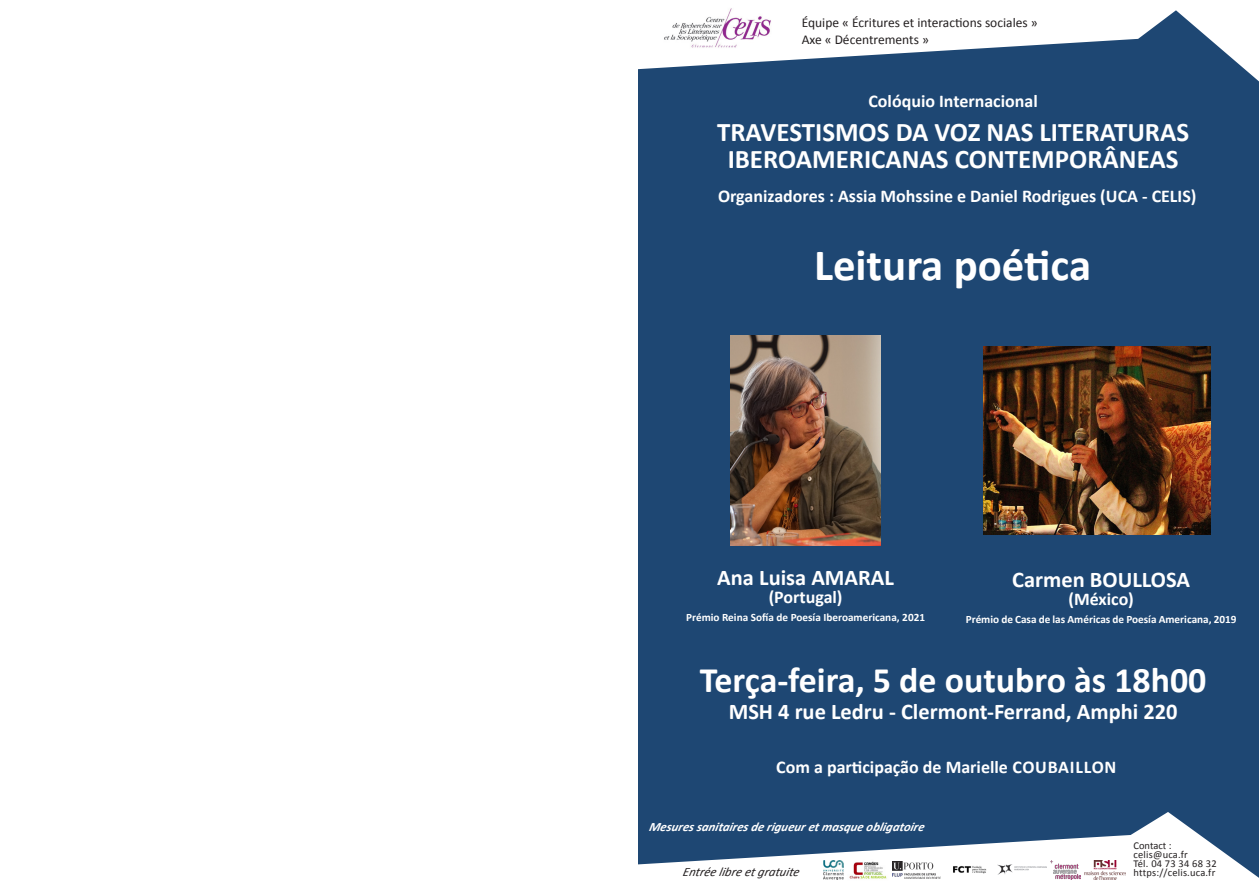
<style>
.page{position:relative;width:1259px;height:893px;background:#fff}
.page>*{position:absolute;margin:0;border:0;box-sizing:border-box;transform-origin:0 0}
.t1{font:700 44.85px "Calibri";color:#fff}
.t2{font:700 35.85px "Calibri";color:#fff}
.t3{font:700 27px/27px "Calibri";color:#fff;text-align:center}
.t4{font:700 22.5px "Calibri";color:#fff}
.t5{font:700 18px "Calibri";color:#fff}
.t6{font:13.5px/16.2px "Calibri";color:#231f20}
.t7{font:italic 700 12.75px "Calibri";color:#fff}
.t8{font:italic 12.75px "Calibri";color:#231f20}
.t9{font:700 11.25px "Calibri";color:#fff}
.t10{font:10.5px/9px "Calibri";letter-spacing:.02em;color:#231f20}
</style>
<div class="page">
<div style="left:638px;top:98px;width:621px;height:780px;background:#1e4773"></div>
<img style="left:823px;top:860px;width:20px;height:19px">
<svg style="left:638px;top:10px;width:621px;height:88px"></svg>
<div style="left:638px;top:80px;width:614px;height:23px;background:#1e4773"></div>
<div style="left:851px;top:94px;width:204px;height:22px;background:#1e4773"></div>
<img style="left:653px;top:8px;width:133px;height:49px">
<img style="left:1084px;top:860px;width:41px;height:20px">
<div style="left:647px;top:121px;width:612px;height:63px;background:#1e4773"></div>
<div style="left:638px;top:665px;width:621px;height:72px;background:#1e4773"></div>
<img style="left:847px;top:860px;width:41px;height:19px">
<img style="left:1050px;top:860px;width:30px;height:19px">
<img style="left:730px;top:336px;width:150px;height:209px">
<img style="left:945px;top:863px;width:48px;height:14px">
<img style="left:892px;top:861px;width:49px;height:17px">
<img style="left:998px;top:865px;width:48px;height:10px">
<img style="left:984px;top:347px;width:227px;height:187px">
<p class="t6" style="left:801px;top:15px;width:237px">Équipe « Écritures et interactions sociales »<br>Axe « Décentrements »</p>
<p class="t5" style="left:868px;top:90px;width:171px">Colóquio Internacional</p>
<p class="t3" style="left:717px;top:118px;width:474px">TRAVESTISMOS DA VOZ NAS LITERATURAS<br>IBEROAMERICANAS CONTEMPORÂNEAS</p>
<p class="t5" style="left:718px;top:184px;width:480px">Organizadores : Assia Mohssine e Daniel Rodrigues (UCA - CELIS)</p>
<p class="t1" style="left:814px;top:237px;width:279px">Leitura poética</p>
<p class="t4" style="left:717px;top:563px;width:178px">Ana Luisa AMARAL</p>
<p class="t5" style="left:768px;top:585px;width:75px">(Portugal)</p>
<p class="t9" style="left:686px;top:610px;width:240px">Prémio Reina Sofía de Poesía Iberoamericana, 2021</p>
<p class="t4" style="left:1012px;top:565px;width:179px">Carmen BOULLOSA</p>
<p class="t5" style="left:1068px;top:587px;width:67px">(México)</p>
<p class="t9" style="left:966px;top:612px;width:272px">Prémio de Casa de las Américas de Poesía Americana, 2019</p>
<p class="t2" style="left:700px;top:658px;width:508px">Terça-feira, 5 de outubro às 18h00</p>
<p class="t4" style="left:728px;top:698px;width:450px">MSH 4 rue Ledru - Clermont-Ferrand, Amphi 220</p>
<p class="t5" style="left:776px;top:755px;width:341px">Com a participação de Marielle COUBAILLON</p>
<p class="t7" style="left:649px;top:818px;width:280px">Mesuressanitairesde rigueuretmasque obligatoire</p>
<p class="t10" style="left:1133px;top:841px;width:85px">Contact : celis@uca.fr<br>Tél. 04 73 34 68 32</p>
<p class="t8" style="left:682px;top:863px;width:121px">Entrée libre etgratuite</p>
<p class="t10" style="left:1133px;top:868px;width:83px">https://celis.uca.fr</p>
</div>
